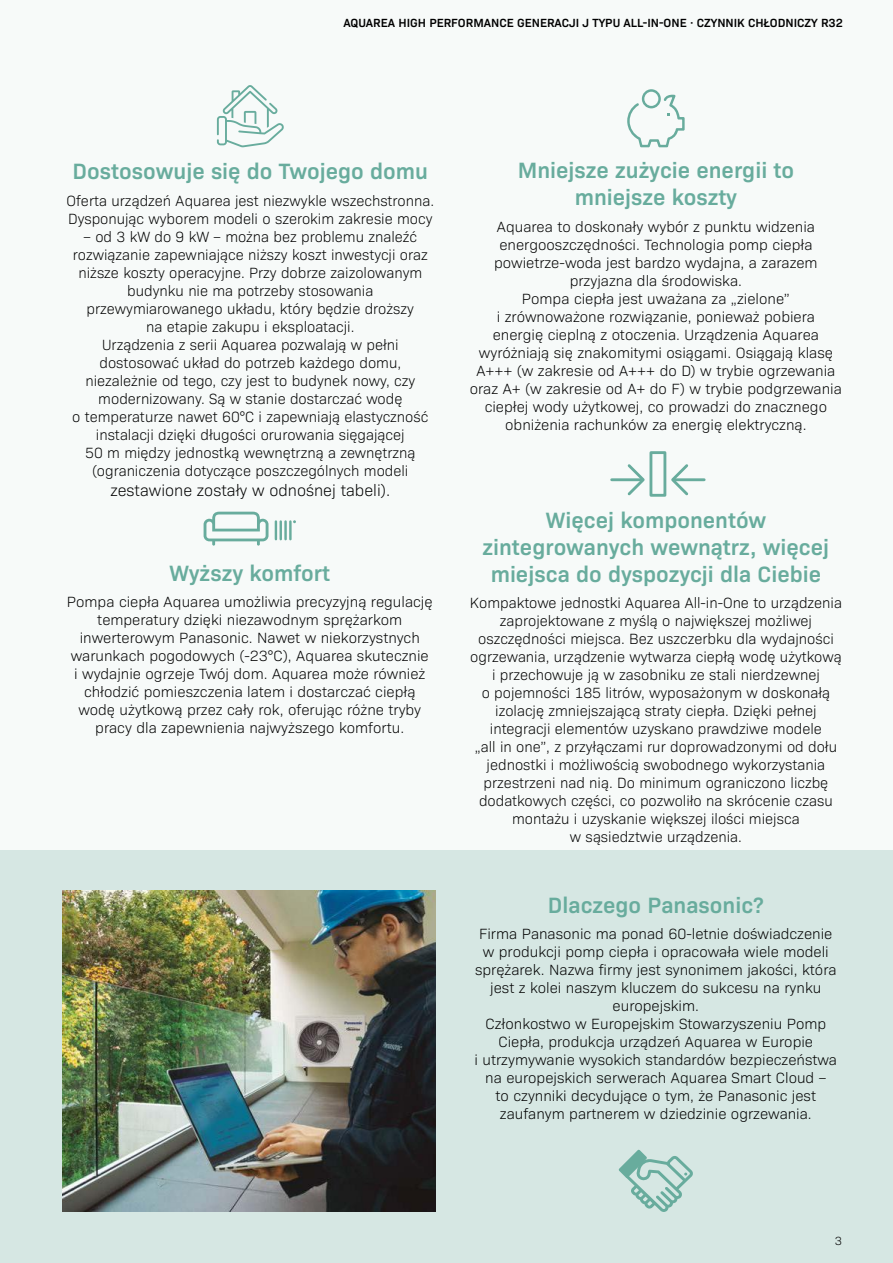
<style>
.page{position:relative;width:893px;height:1263px;background:#f7faf9}
.page>*{position:absolute;margin:0;border:0;box-sizing:border-box;transform-origin:0 0}
.t1{font:600 22.5px/27px "Bio Sans";color:#68ac9d;text-align:center}
.t2{font:300 16.5px "Bio Sans";color:#000}
.t3{font:300 15px/18px "Bio Sans";color:#000;text-align:center}
.t4{font:600 12px "Bio Sans";color:#000}
.t5{font:300 12px "Bio Sans";color:#000}
</style>
<div class="page">
<div style="left:0;top:850px;width:893px;height:413px;background:#d6e7e3"></div>
<svg style="left:627px;top:89px;width:58px;height:58px"></svg>
<svg style="left:217px;top:85px;width:67px;height:62px"></svg>
<svg style="left:671px;top:464px;width:20px;height:32px"></svg>
<hr style="left:674px;top:478px;width:30px;height:3px;background:#68ac9d">
<svg style="left:625px;top:464px;width:20px;height:32px"></svg>
<hr style="left:612px;top:478px;width:30px;height:3px;background:#68ac9d">
<div style="left:649px;top:451px;width:17px;height:46px;border:3px solid #68ac9d"></div>
<img style="left:63px;top:891px;width:373px;height:321px">
<svg style="left:618px;top:1149px;width:75px;height:63px"></svg>
<svg style="left:204px;top:512px;width:64px;height:34px"></svg>
<svg style="left:275px;top:521px;width:7px;height:18px"></svg>
<hr style="left:284px;top:521px;width:3px;height:18px;background:#68ac9d">
<hr style="left:289px;top:521px;width:3px;height:18px;background:#68ac9d">
<p class="t4" style="left:343px;top:14px;width:501px">AQUAREA HIGH PERFORMANCE GENERACJI J TYPU ALL-IN-ONE · CZYNNIK CHŁODNICZY R32</p>
<h1 class="t1" style="left:73px;top:156px;width:357px">Dostosowuje się do Twojego domu</h1>
<p class="t3" style="left:67px;top:191px;width:369px;text-align:left">Oferta urządzeń Aquarea jest niezwykle wszechstronna.<br>Dysponując wyborem modeli o szerokim zakresie mocy</p>
<p class="t3" style="left:72px;top:227px;width:358px">– od 3 kW do 9 kW – można bez problemu znaleźć rozwiązanie zapewniające niższy koszt inwestycji oraz niższe koszty operacyjne. Przy dobrze zaizolowanym budynku nie ma potrzeby stosowania przewymiarowanego układu, który będzie droższy<br>na etapie zakupu i eksploatacji.<br>Urządzenia z serii Aquarea pozwalają w pełni dostosować układ do potrzeb każdego domu, niezależnie od tego, czy jest to budynek nowy, czy modernizowany. Są w stanie dostarczać wodę<br>o temperaturze nawet 60°C i zapewniają elastyczność instalacji dzięki długości orurowania sięgającej<br>50 m między jednostką wewnętrzną a zewnętrzną (ograniczenia dotyczące poszczególnych modeli</p>
<p class="t2" style="left:110px;top:478px;width:281px">zestawione zostały w odnośnej tabeli).</p>
<h1 class="t1" style="left:169px;top:558px;width:162px">Wyższy komfort</h1>
<p class="t3" style="left:67px;top:592px;width:367px">Pompa ciepła Aquarea umożliwia precyzyjną regulację temperatury dzięki niezawodnym sprężarkom inwerterowym Panasonic. Nawet w niekorzystnych warunkach pogodowych (-23°C), Aquarea skutecznie<br>i wydajnie ogrzeje Twój dom. Aquarea może również chłodzić pomieszczenia latem i dostarczać ciepłą wodę użytkową przez cały rok, oferując różne tryby pracy dla zapewnienia najwyższego komfortu.</p>
<h1 class="t1" style="left:518px;top:155px;width:278px">Mniejsze zużycie energii to mniejsze koszty</h1>
<p class="t3" style="left:470px;top:217px;width:374px">Aquarea to doskonały wybór z punktu widzenia energooszczędności. Technologia pomp ciepła powietrze-woda jest bardzo wydajna, a zarazem przyjazna dla środowiska.<br>Pompa ciepła jest uważana za „zielone”<br>i zrównoważone rozwiązanie, ponieważ pobiera energię cieplną z otoczenia. Urządzenia Aquarea wyróżniają się znakomitymi osiągami. Osiągają klasę A+++ (w zakresie od A+++ do D) w trybie ogrzewania oraz A+ (w zakresie od A+ do F) w trybie podgrzewania ciepłej wody użytkowej, co prowadzi do znacznego obniżenia rachunków za energię elektryczną.</p>
<h1 class="t1" style="left:483px;top:505px;width:348px">Więcej komponentów zintegrowanych wewnątrz, więcej miejsca do dyspozycji dla Ciebie</h1>
<p class="t3" style="left:470px;top:593px;width:374px">Kompaktowe jednostki Aquarea All-in-One to urządzenia zaprojektowane z myślą o największej możliwej oszczędności miejsca. Bez uszczerbku dla wydajności ogrzewania, urządzenie wytwarza ciepłą wodę użytkową i przechowuje ją w zasobniku ze stali nierdzewnej<br>o pojemności 185 litrów, wyposażonym w doskonałą izolację zmniejszającą straty ciepła. Dzięki pełnej integracji elementów uzyskano prawdziwe modele<br>„all in one”, z przyłączami rur doprowadzonymi od dołu jednostki i możliwością swobodnego wykorzystania przestrzeni nad nią. Do minimum ograniczono liczbę dodatkowych części, co pozwoliło na skrócenie czasu montażu i uzyskanie większej ilości miejsca<br>w sąsiedztwie urządzenia.</p>
<h1 class="t1" style="left:548px;top:889px;width:217px">Dlaczego Panasonic?</h1>
<p class="t3" style="left:475px;top:924px;width:364px">Firma Panasonic ma ponad 60-letnie doświadczenie w produkcji pomp ciepła i opracowała wiele modeli sprężarek. Nazwa firmy jest synonimem jakości, która jest z kolei naszym kluczem do sukcesu na rynku europejskim.<br>Członkostwo w Europejskim Stowarzyszeniu Pomp Ciepła, produkcja urządzeń Aquarea w Europie<br>i utrzymywanie wysokich standardów bezpieczeństwa na europejskich serwerach Aquarea Smart Cloud –<br>to czynniki decydujące o tym, że Panasonic jest zaufanym partnerem w dziedzinie ogrzewania.</p>
<p class="t5" style="left:835px;top:1232px;width:9px">3</p>
</div>
